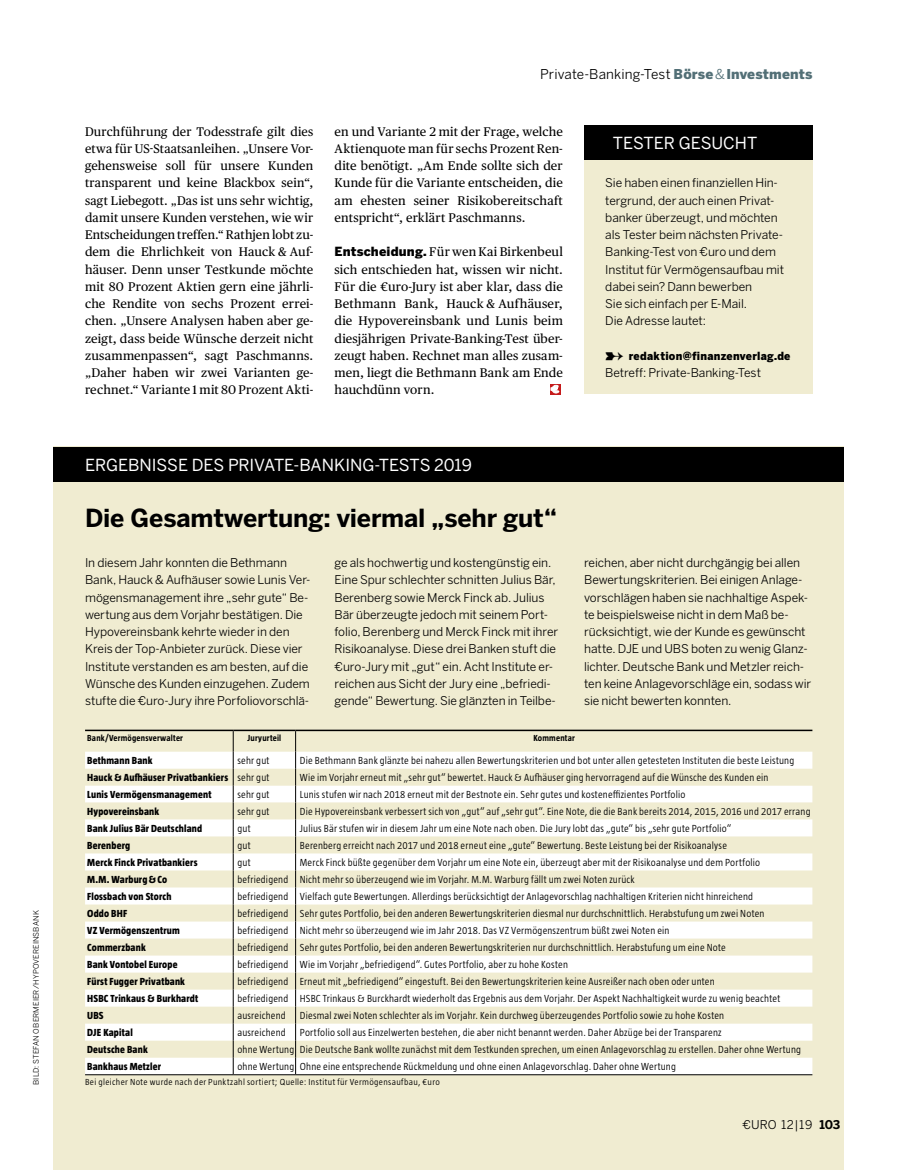
<style>
.page{position:relative;width:906px;height:1170px;background:#fff}
.page>*{position:absolute;margin:0;border:0;box-sizing:border-box;transform-origin:0 0}
.t1{font:700 24.75px "Benton Sans";letter-spacing:-.005em;color:#000}
.t2{font:16.5px "Benton Sans";letter-spacing:-.005em;color:#fff}
.t3{font:13.5px "Benton Sans";letter-spacing:.01em;color:#000}
.t4{font:12.6px/17.2px "Publico Text";letter-spacing:.015em;color:#000;text-align:justify}
.t5{font:12px/17.2px "Benton Sans";letter-spacing:-.005em;color:#000}
.t6{font:900 11.1px "Benton Sans";letter-spacing:.025em;color:#000;scale:.94 1}
.t7{font:300 10.5px "Taz LT4";letter-spacing:.02em;color:#000;scale:.95 1}
.t8{font:800 10.5px "Taz LT8";letter-spacing:.02em;color:#000;scale:.95 1}
.t9{font:300 9px "Taz LT4";letter-spacing:.04em;color:#000}
.t10{font:700 9px "Taz LT7";letter-spacing:.025em;color:#000;scale:.95 1}
.t11{font:7.5px "Benton Sans";letter-spacing:.015em;color:#000}
.s1{font-weight:900;color:#526f76}
.s2{color:#526f76}
.s3{font-family:"Benton Sans";font-weight:900}
.s4{font-family:"Taz LT4";font-weight:300}
.s5{font-weight:700}
</style>
<div class="page">
<div style="left:53px;top:447px;width:791px;height:722px;background:#f0ecd1"></div>
<div style="left:53px;top:447px;width:791px;height:34px;background:#000"></div>
<div style="left:584px;top:160px;width:228px;height:233px;background:#f0ecd1"></div>
<div style="left:584px;top:125px;width:228px;height:35px;background:#000"></div>
<svg style="left:550px;top:384px;width:9px;height:10px"></svg>
<svg style="left:85px;top:751px;width:727px;height:323px"></svg>
<svg style="left:233px;top:731px;width:1px;height:343px"></svg>
<svg style="left:295px;top:731px;width:1px;height:343px"></svg>
<hr style="left:85px;top:1074px;width:148px;height:1px;background:#000">
<hr style="left:233px;top:1074px;width:63px;height:1px;background:#000">
<hr style="left:296px;top:1074px;width:516px;height:1px;background:#000">
<hr style="left:85px;top:729px;width:148px;height:2px;background:#000">
<hr style="left:233px;top:729px;width:63px;height:2px;background:#000">
<hr style="left:296px;top:729px;width:516px;height:2px;background:#000">
<p class="t11" style="left:32px;top:1084px;width:176px;rotate:-90deg">BILD: STEFAN OBERMEIER/HYPOVEREINSBANK</p>
<p class="t3" style="left:540px;top:66px;width:274px">Private-Banking-Test <span class="s1">Börse</span><span class="s2">&amp;</span><span class="s1">Investments</span></p>
<p class="t4" style="left:85px;top:122px;width:230px">Durchführung der Todesstrafe gilt dies etwa für US-Staatsanleihen. „Unsere Vor&shy;gehensweise soll für unsere Kunden transparent und keine Blackbox sein“, sagt Liebegott. „Das ist uns sehr wichtig, damit unsere Kunden verstehen, wie wir Entscheidungen treffen.“ Rathjen lobt zu&shy;dem die Ehrlichkeit von Hauck &amp; Auf&shy;häuser. Denn unser Testkunde möchte mit 80 Prozent Aktien gern eine jährli&shy;che Rendite von sechs Prozent errei&shy;chen. „Unsere Analysen haben aber ge&shy;zeigt, dass beide Wünsche derzeit nicht zusammenpassen“, sagt Paschmanns. „Daher haben wir zwei Varianten ge&shy;rechnet.“ Variante 1 mit 80 Prozent Akti-</p>
<p class="t4" style="left:334px;top:122px;width:230px">en und Variante 2 mit der Frage, welche Aktienquote man für sechs Prozent Ren&shy;dite benötigt. „Am Ende sollte sich der Kunde für die Variante entscheiden, die am ehesten seiner Risikobereitschaft entspricht“, erklärt Paschmanns.</p>
<p class="t4" style="left:334px;top:242px;width:230px"><span class="s3">Entscheidung.</span> Für wen Kai Birkenbeul sich entschieden hat, wissen wir nicht.<br>Für die €uro-Jury ist aber klar, dass die Bethmann Bank, Hauck &amp; Aufhäuser, die Hypovereinsbank und Lunis beim diesjährigen Private-Banking-Test über&shy;zeugt haben. Rechnet man alles zusam&shy;men, liegt die Bethmann Bank am Ende hauchdünn vorn.</p>
<h2 class="t2" style="left:85px;top:455px;width:388px">ERGEBNISSE DES PRIVATE-BANKING-TESTS 2019</h2>
<h1 class="t1" style="left:85px;top:503px;width:473px">Die Gesamtwertung: viermal „sehr gut“</h1>
<h2 class="t2" style="left:613px;top:133px;width:146px">TESTER GESUCHT</h2>
<p class="t5" style="left:605px;top:175px;width:180px">Sie haben einen finanziellen Hin&shy;tergrund, der auch einen Privat&shy;banker überzeugt, und möchten als Tester beim nächsten Private-<br>Banking-Test von €uro und dem<br>Institut für Vermögensaufbau mit dabei sein? Dann bewerben<br>Sie sich einfach per E-Mail.<br>Die Adresse lautet:</p>
<p class="t6" style="left:605px;top:349px;width:198px">➸ redaktion@finanzenverlag.de</p>
<p class="t5" style="left:605px;top:364px;width:157px">Betreff: Private-Banking-Test</p>
<p class="t5" style="left:85px;top:554px;width:227px">In diesem Jahr konnten die Bethmann Bank, Hauck &amp; Aufhäuser sowie Lunis Ver&shy;mögensmanagement ihre „sehr gute“ Be&shy;wertung aus dem Vorjahr bestätigen. Die Hypovereinsbank kehrte wieder in den Kreis der Top-Anbieter zurück. Diese vier Institute verstanden es am besten, auf die Wünsche des Kunden einzugehen. Zudem stufte die €uro-Jury ihre Porfoliovorschlä-</p>
<p class="t5" style="left:334px;top:554px;width:225px">ge als hochwertig und kostengünstig ein.<br>Eine Spur schlechter schnitten Julius Bär, Berenberg sowie Merck Finck ab. Julius Bär überzeugte jedoch mit seinem Port&shy;folio, Berenberg und Merck Finck mit ihrer Risikoanalyse. Diese drei Banken stuft die €uro-Jury mit „gut“ ein. Acht Institute er&shy;reichen aus Sicht der Jury eine „befriedi&shy;gende“ Bewertung. Sie glänzten in Teilbe-</p>
<p class="t5" style="left:584px;top:554px;width:229px">reichen, aber nicht durchgängig bei allen Bewertungskriterien. Bei einigen Anlage&shy;vorschlägen haben sie nachhaltige Aspek&shy;te beispielsweise nicht in dem Maß be&shy;rücksichtigt, wie der Kunde es gewünscht hatte. DJE und UBS boten zu wenig Glanz&shy;lichter. Deutsche Bank und Metzler reich&shy;ten keine Anlagevorschläge ein, sodass wir sie nicht bewerten konnten.</p>
<p class="t10" style="left:87px;top:732px;width:102px">Bank/Vermögensverwalter</p>
<p class="t10" style="left:247px;top:732px;width:37px">Juryurteil</p>
<p class="t10" style="left:533px;top:732px;width:45px">Kommentar</p>
<p class="t8" style="left:87px;top:755px;width:70px">Bethmann Bank</p>
<p class="t7" style="left:237px;top:755px;width:35px">sehr gut</p>
<p class="t7" style="left:300px;top:755px;width:522px">Die Bethmann Bank glänzte bei nahezu allen Bewertungskriterien und bot unter allen getesteten Instituten die beste Leistung</p>
<p class="t8" style="left:87px;top:772px;width:193px">Hauck &amp; Aufhäuser Privatbankiers <span class="s4">sehr gut</span></p>
<p class="t7" style="left:300px;top:772px;width:495px">Wie im Vorjahr erneut mit „sehr gut“ bewertet. Hauck &amp; Aufhäuser ging hervorragend auf die Wünsche des Kunden ein</p>
<p class="t8" style="left:87px;top:789px;width:132px">Lunis Vermögensmanagement</p>
<p class="t7" style="left:237px;top:789px;width:35px">sehr gut</p>
<p class="t7" style="left:300px;top:789px;width:407px">Lunis stufen wir nach 2018 erneut mit der Bestnote ein. Sehr gutes und kosteneffizientes Portfolio</p>
<p class="t8" style="left:87px;top:805px;width:77px">Hypovereinsbank</p>
<p class="t7" style="left:237px;top:806px;width:35px">sehr gut</p>
<p class="t7" style="left:300px;top:806px;width:539px">Die Hypovereinsbank verbessert sich von „gut“ auf „sehr gut“. Eine Note, die die Bank bereits 2014, 2015, 2016 und 2017 errang</p>
<p class="t8" style="left:87px;top:822px;width:122px">Bank Julius Bär Deutschland</p>
<p class="t7" style="left:237px;top:823px;width:15px">gut</p>
<p class="t7" style="left:300px;top:823px;width:455px">Julius Bär stufen wir in diesem Jahr um eine Note nach oben. Die Jury lobt das „gute“ bis „sehr gute Portfolio“</p>
<p class="t8" style="left:87px;top:839px;width:47px">Berenberg</p>
<p class="t7" style="left:237px;top:840px;width:15px">gut</p>
<p class="t7" style="left:300px;top:840px;width:451px">Berenberg erreicht nach 2017 und 2018 erneut eine „gute“ Bewertung. Beste Leistung bei der Risikoanalyse</p>
<p class="t8" style="left:87px;top:856px;width:118px">Merck Finck Privatbankiers</p>
<p class="t7" style="left:237px;top:857px;width:15px">gut</p>
<p class="t7" style="left:300px;top:857px;width:486px">Merck Finck büßte gegenüber dem Vorjahr um eine Note ein, überzeugt aber mit der Risikoanalyse und dem Portfolio</p>
<p class="t8" style="left:87px;top:874px;width:86px">M.M. Warburg&amp;Co</p>
<p class="t7" style="left:237px;top:874px;width:420px">befriedigend Nicht mehr so überzeugend wie im Vorjahr. M.M. Warburg fällt um zwei Noten zurück</p>
<p class="t8" style="left:87px;top:891px;width:90px">Flossbach von Storch</p>
<p class="t7" style="left:237px;top:891px;width:544px">befriedigend Vielfach gute Bewertungen. Allerdings berücksichtigt der Anlagevorschlag nachhaltigen Kriterien nicht hinreichend</p>
<p class="t8" style="left:87px;top:908px;width:44px">Oddo BHF</p>
<p class="t7" style="left:237px;top:908px;width:556px">befriedigend Sehr gutes Portfolio, bei den anderen Bewertungskriterien diesmal nur durchschnittlich. Herabstufung um zwei Noten</p>
<p class="t8" style="left:87px;top:925px;width:99px">VZ Vermögenszentrum</p>
<p class="t7" style="left:237px;top:925px;width:456px">befriedigend Nicht mehr so überzeugend wie im Jahr 2018. Das VZ Vermögenszentrum büßt zwei Noten ein</p>
<p class="t8" style="left:87px;top:942px;width:63px">Commerzbank</p>
<p class="t7" style="left:237px;top:942px;width:515px">befriedigend Sehr gutes Portfolio, bei den anderen Bewertungskriterien nur durchschnittlich. Herabstufung um eine Note</p>
<p class="t8" style="left:87px;top:959px;width:97px">Bank Vontobel Europe</p>
<p class="t7" style="left:237px;top:959px;width:349px">befriedigend Wie im Vorjahr „befriedigend“. Gutes Portfolio, aber zu hohe Kosten</p>
<p class="t8" style="left:87px;top:976px;width:104px">Fürst Fugger Privatbank</p>
<p class="t7" style="left:237px;top:976px;width:504px">befriedigend Erneut mit „befriedigend“ eingestuft. Bei den Bewertungskriterien keine Ausreißer nach oben oder unten</p>
<p class="t8" style="left:87px;top:993px;width:118px">HSBC Trinkaus &amp; Burkhardt</p>
<p class="t7" style="left:237px;top:993px;width:573px">befriedigend HSBC Trinkaus &amp; Burckhardt wiederholt das Ergebnis aus dem Vorjahr. Der Aspekt Nachhaltigkeit wurde zu wenig beachtet</p>
<p class="t8" style="left:87px;top:1010px;width:19px">UBS</p>
<p class="t7" style="left:237px;top:1010px;width:52px">ausreichend</p>
<p class="t7" style="left:300px;top:1010px;width:448px">Diesmal zwei Noten schlechter als im Vorjahr. Kein durchweg überzeugendes Portfolio sowie zu hohe Kosten</p>
<p class="t8" style="left:87px;top:1027px;width:49px">DJE Kapital</p>
<p class="t7" style="left:237px;top:1027px;width:52px">ausreichend</p>
<p class="t7" style="left:300px;top:1027px;width:445px">Portfolio soll aus Einzelwerten bestehen, die aber nicht benannt werden. Daher Abzüge bei der Transparenz</p>
<p class="t8" style="left:87px;top:1044px;width:65px">Deutsche Bank</p>
<p class="t7" style="left:237px;top:1044px;width:594px">ohne Wertung Die Deutsche Bank wollte zunächst mit dem Testkunden sprechen, um einen Anlagevorschlag zu erstellen. Daher ohne Wertung</p>
<p class="t8" style="left:87px;top:1060px;width:79px">Bankhaus Metzler</p>
<p class="t7" style="left:237px;top:1061px;width:463px">ohne Wertung Ohne eine entsprechende Rückmeldung und ohne einen Anlagevorschlag. Daher ohne Wertung</p>
<p class="t9" style="left:85px;top:1077px;width:356px">Bei gleicher Note wurde nach der Punktzahl sortiert; Quelle: Institut für Vermögensaufbau, €uro</p>
<p class="t5" style="left:742px;top:1115px;width:99px">€URO 12|19 <span class="s5">103</span></p>
</div>
